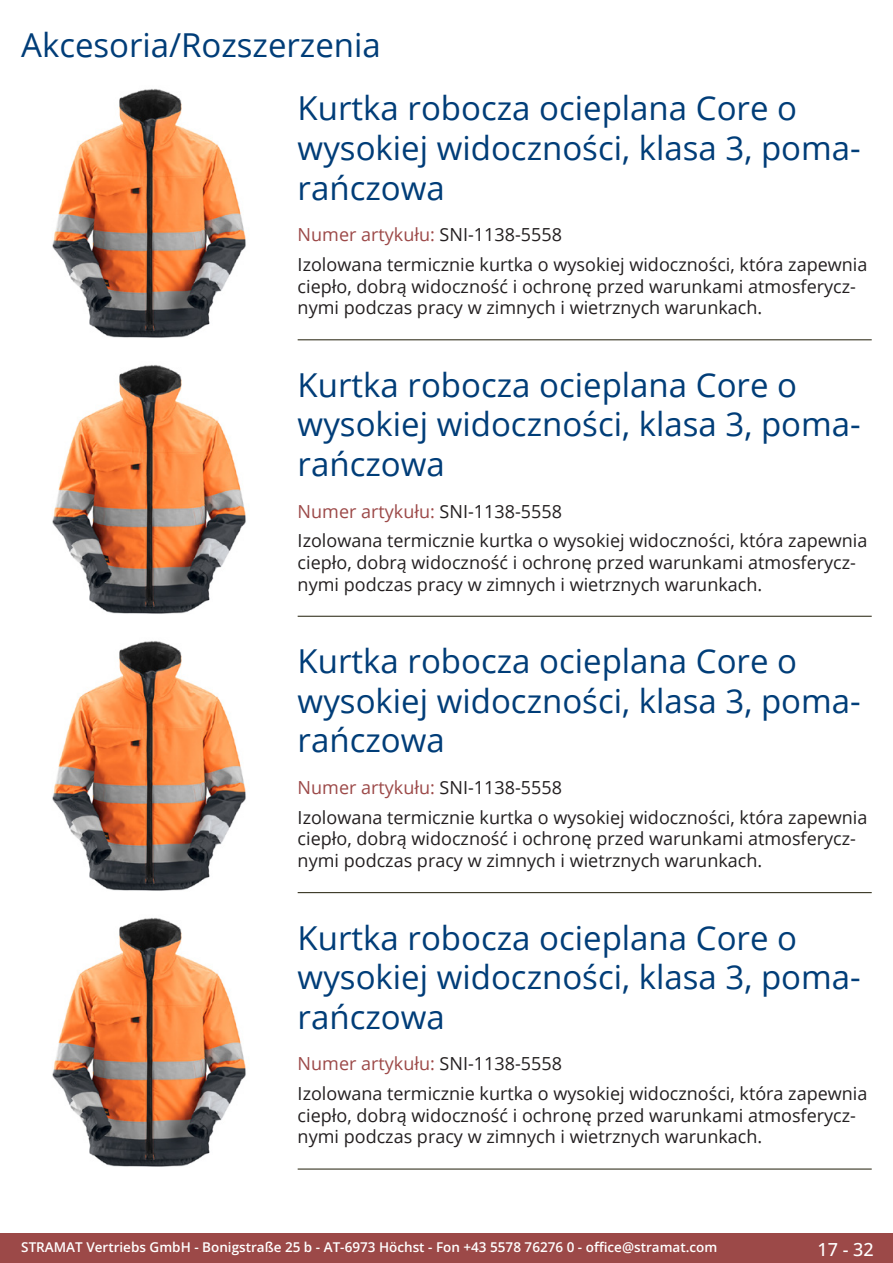
<style>
.page{position:relative;width:893px;height:1263px;background:#fff}
.page>*{position:absolute;margin:0;border:0;box-sizing:border-box;transform-origin:0 0}
.Produkttitel{font:33px/39.6px "Open Sans";color:#003d78}
.RastTitel{font:33px "Open Sans";color:#003d78}
.Beschreibung_Text{font:18px/21.6px "Open Sans";color:#231f20}
.TechDaten_Überschrif{font:18px "Open Sans";color:#9c4948}
.t1{font:500 18px "Open Sans";color:#fff}
.t2{font:600 13.5px "Open Sans";color:#fff}
.s1{color:#231f20}
</style>
<div class="page">
<div style="left:0;top:1233px;width:893px;height:30px;background:#9c4948"></div>
<hr style="left:298px;top:340px;width:574px;height:1px;background:#201d08">
<hr style="left:298px;top:616px;width:574px;height:1px;background:#201d08">
<hr style="left:298px;top:892px;width:574px;height:1px;background:#201d08">
<hr style="left:298px;top:1169px;width:574px;height:1px;background:#201d08">
<img style="left:52px;top:89px;width:194px;height:249px">
<img style="left:52px;top:365px;width:194px;height:249px">
<img style="left:52px;top:641px;width:194px;height:250px">
<img style="left:52px;top:918px;width:194px;height:249px">
<p class="RastTitel" style="left:21px;top:22px;width:361px">Akcesoria/Rozszerzenia</p>
<p class="Produkttitel" style="left:298px;top:88px;width:565px">Kurtka robocza ocieplana Core o wysokiej widoczności, klasa 3, poma&shy;rańczowa</p>
<p class="TechDaten_Überschrif" style="left:298px;top:222px;width:266px">Numer artykułu: <span class="s1">SNI-1138-5558</span></p>
<p class="Beschreibung_Text" style="left:298px;top:253px;width:571px">Izolowana termicznie kurtka o wysokiej widoczności, która zapewnia ciepło, dobrą widoczność i ochronę przed warunkami atmosferycz&shy;nymi podczas pracy w zimnych i wietrznych warunkach.</p>
<p class="Produkttitel" style="left:298px;top:364px;width:565px">Kurtka robocza ocieplana Core o wysokiej widoczności, klasa 3, poma&shy;rańczowa</p>
<p class="TechDaten_Überschrif" style="left:298px;top:499px;width:266px">Numer artykułu: <span class="s1">SNI-1138-5558</span></p>
<p class="Beschreibung_Text" style="left:298px;top:530px;width:571px">Izolowana termicznie kurtka o wysokiej widoczności, która zapewnia ciepło, dobrą widoczność i ochronę przed warunkami atmosferycz&shy;nymi podczas pracy w zimnych i wietrznych warunkach.</p>
<p class="Produkttitel" style="left:298px;top:640px;width:565px">Kurtka robocza ocieplana Core o wysokiej widoczności, klasa 3, poma&shy;rańczowa</p>
<p class="TechDaten_Überschrif" style="left:298px;top:775px;width:266px">Numer artykułu: <span class="s1">SNI-1138-5558</span></p>
<p class="Beschreibung_Text" style="left:298px;top:806px;width:571px">Izolowana termicznie kurtka o wysokiej widoczności, która zapewnia ciepło, dobrą widoczność i ochronę przed warunkami atmosferycz&shy;nymi podczas pracy w zimnych i wietrznych warunkach.</p>
<p class="Produkttitel" style="left:298px;top:917px;width:565px">Kurtka robocza ocieplana Core o wysokiej widoczności, klasa 3, poma&shy;rańczowa</p>
<p class="TechDaten_Überschrif" style="left:298px;top:1051px;width:266px">Numer artykułu: <span class="s1">SNI-1138-5558</span></p>
<p class="Beschreibung_Text" style="left:298px;top:1082px;width:571px">Izolowana termicznie kurtka o wysokiej widoczności, która zapewnia ciepło, dobrą widoczność i ochronę przed warunkami atmosferycz&shy;nymi podczas pracy w zimnych i wietrznych warunkach.</p>
<p class="t2" style="left:21px;top:1238px;width:698px">STRAMAT Vertriebs GmbH - Bonigstraße 25 b - AT-6973 Höchst - Fon +43 5578 76276 0 - office@stramat.com</p>
<p class="t1" style="left:817px;top:1237px;width:58px">17 - 32</p>
</div>
